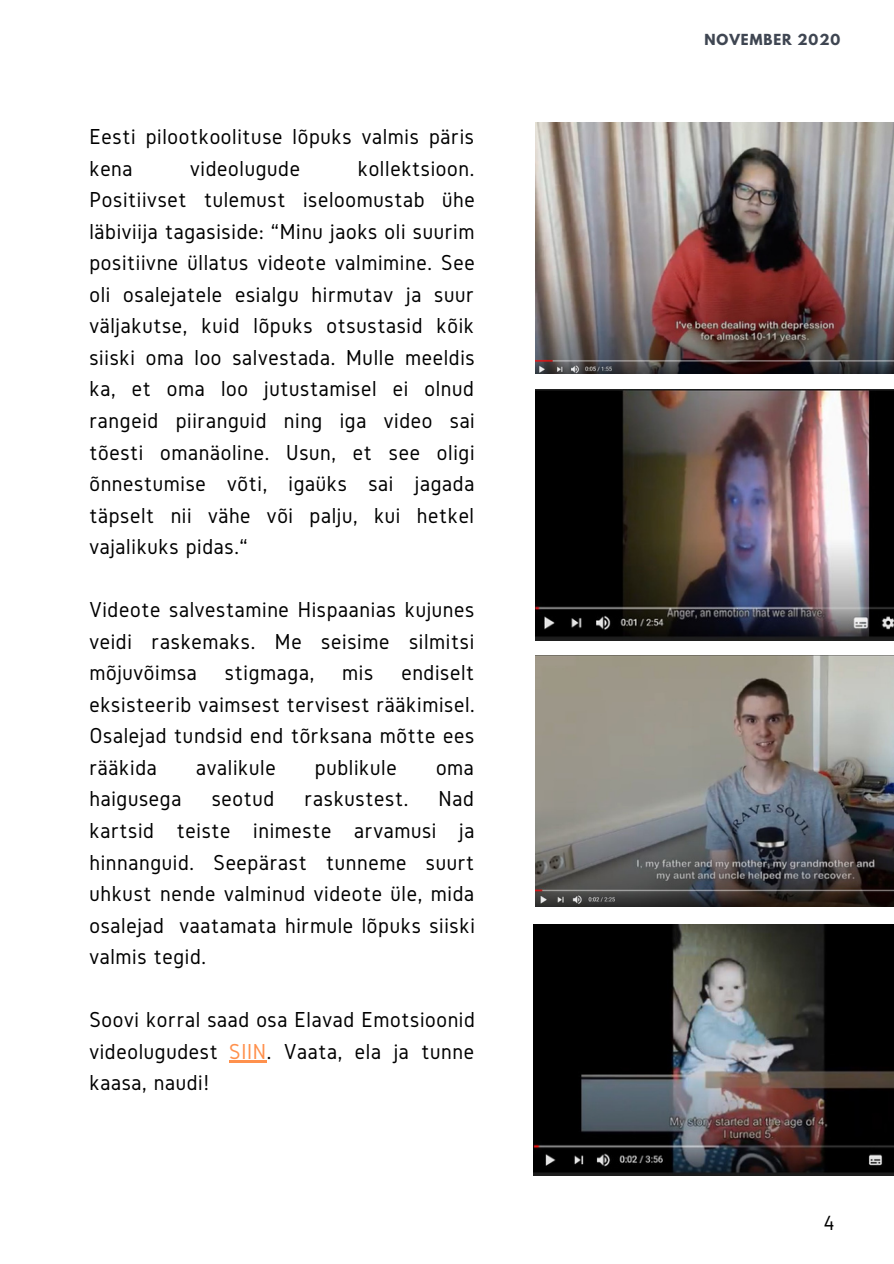
<style>
.page{position:relative;width:894px;height:1264px;background:#fff}
.page>*{position:absolute;margin:0;border:0;box-sizing:border-box;transform-origin:0 0}
.t1{font:22.5px/31.5px "Gidole";letter-spacing:.03em;color:#000;text-align:justify}
.t2{font:21.3px "Gidole";color:#000}
.t3{font:700 13.5px "League Spartan";letter-spacing:.07em;color:#3f4652}
.s1{color:#ff914d}
</style>
<div class="page">
<img style="left:535px;top:123px;width:358px;height:251px">
<img style="left:535px;top:389px;width:358px;height:251px">
<img style="left:535px;top:655px;width:358px;height:251px">
<img style="left:533px;top:924px;width:360px;height:251px">
<hr style="left:229px;top:1059px;width:38px;height:3px;background:#ff914d">
<p class="t1" style="left:89px;top:121px;width:386px">Eesti pilootkoolituse lõpuks valmis päris kena</p>
<p class="t1" style="left:89px;top:152px;width:387px;text-indent:268px">kollektsioon.<br>Positiivset tulemust iseloomustab ühe läbiviija tagasiside: “Minu jaoks oli suurim positiivne üllatus videote valmimine. See oli osalejatele esialgu hirmutav ja suur väljakutse, kuid lõpuks otsustasid kõik siiski oma loo salvestada. Mulle meeldis ka, et oma loo jutustamisel ei olnud rangeid piiranguid ning iga video sai tõesti omanäoline. Usun, et see oligi õnnestumise võti, igaüks sai jagada täpselt nii vähe või palju, kui hetkel vajalikuks pidas.“</p>
<p class="t1" style="left:190px;top:152px;width:111px">videolugude</p>
<p class="t1" style="left:89px;top:593px;width:387px">Videote salvestamine Hispaanias kujunes veidi raskemaks. Me seisime silmitsi mõjuvõimsa stigmaga, mis endiselt eksisteerib vaimsest tervisest rääkimisel.<br>Osalejad tundsid end tõrksana mõtte ees rääkida</p>
<p class="t1" style="left:196px;top:751px;width:81px">avalikule</p>
<p class="t1" style="left:315px;top:751px;width:83px">publikule</p>
<p class="t1" style="left:436px;top:751px;width:39px">oma</p>
<p class="t1" style="left:89px;top:783px;width:387px;text-indent:349px">Nad kartsid teiste inimeste arvamusi ja hinnanguid. Seepärast tunneme suurt uhkust nende valminud videote üle, mida osalejad vaatamata hirmule lõpuks siiski valmis tegid.</p>
<p class="t1" style="left:89px;top:783px;width:93px">haigusega</p>
<p class="t1" style="left:212px;top:783px;width:64px">seotud</p>
<p class="t1" style="left:304px;top:783px;width:105px">raskustest.</p>
<p class="t1" style="left:89px;top:1003px;width:387px">Soovi korral saad osa Elavad Emotsioonid videolugudest <span class="s1">SIIN</span>. Vaata, ela ja tunne kaasa, naudi!</p>
<p class="t3" style="left:704px;top:32px;width:137px">NOVEMBER 2020</p>
<p class="t2" style="left:823px;top:1211px;width:13px">4</p>
</div>
